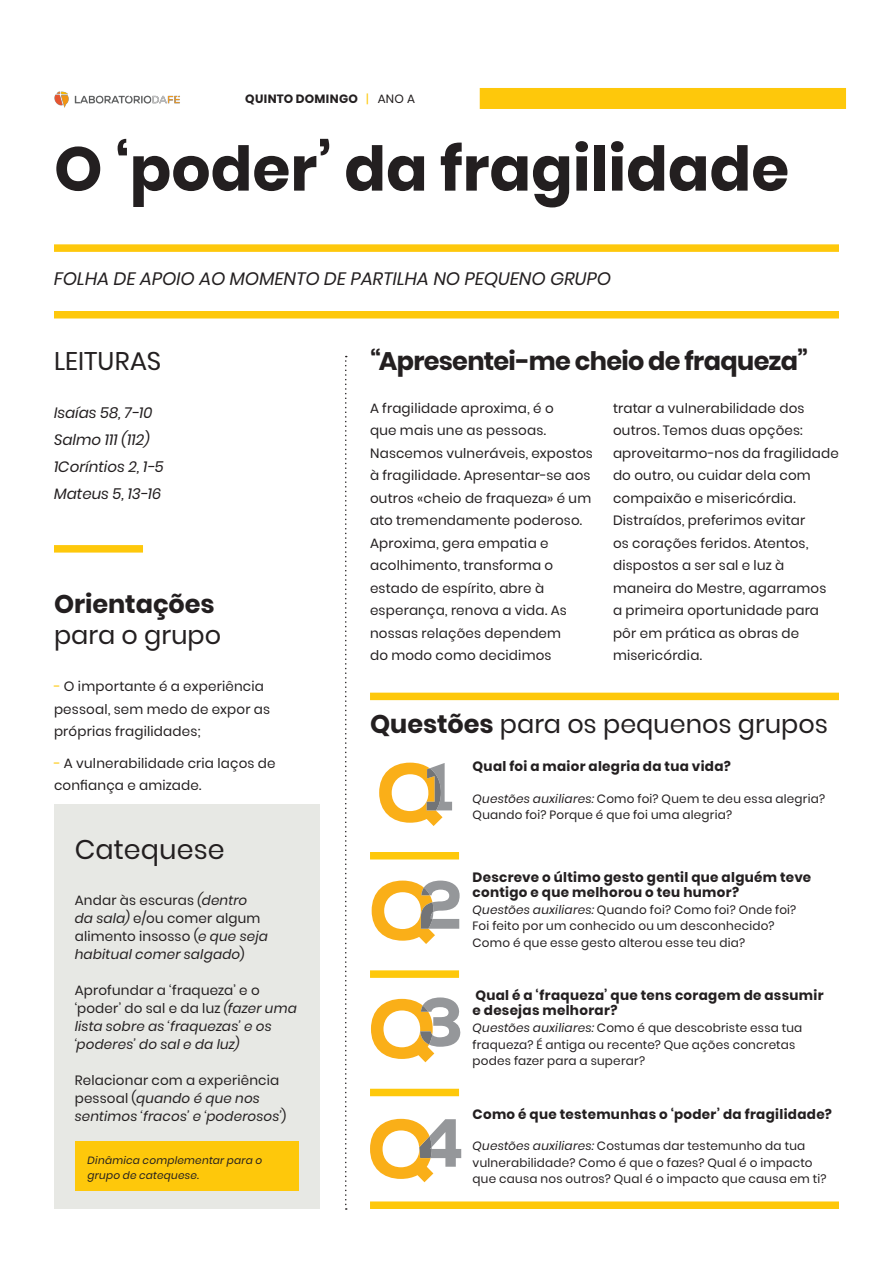
<style>
.page{position:relative;width:893px;height:1263px;background:#fff}
.page>*{position:absolute;margin:0;border:0;box-sizing:border-box;transform-origin:0 0}
._41_Header_black_Tit{font:700 61.5px "Poppins";color:#231f20}
._14_Small_Title_blac{font:27px "Poppins";letter-spacing:.01em;color:#231f20}
._25_Slogan_black_Tit{font:25.5px "Poppins";color:#231f20}
._25_Slogan_black_Tit-2{font:700 25.5px "Poppins";letter-spacing:-.025em;color:#231f20}
._25_Slogan_black_Tit-3{font:700 25.5px/30.6px "Poppins";color:#231f20}
._12_Subheader_black{font:italic 18px "Poppins";color:#231f20}
.t1{font:italic 15px "Poppins";color:#231f20}
._8_Content_black_Sou{font:13.5px/22.5px "Poppins";letter-spacing:.015em;color:#231f20}
._14_Small_Title_blac-2{font:700 13.5px/15px "Poppins";letter-spacing:.025em;color:#231f20}
._8_Content_black_Sou-2{font:italic 13.5px/18px "Poppins";letter-spacing:.015em;color:#231f20}
._8_Content_black_Sou-3{font:12px/16.5px "Poppins";letter-spacing:.02em;color:#231f20}
._8_Content_black_Sou-4{font:700 12px "Poppins";letter-spacing:.025em;color:#231f20}
._6_Content_black_Sou{font:italic 10.5px/15px "Poppins";letter-spacing:.025em;color:#231f20}
.s1{font-weight:400;color:#fec80b}
.s2{font-weight:400}
.s3{color:#fec80b}
.s4{font-style:italic}
.s5{font-style:normal}
.s6{font-weight:700}
</style>
<div class="page">
<div style="left:54px;top:805px;width:265px;height:404px;background:#e7e8e4"></div>
<div style="left:75px;top:1141px;width:223px;height:49px;background:#fec80b"></div>
<svg style="left:345px;top:356px;width:2px;height:854px"></svg>
<div style="left:480px;top:88px;width:366px;height:21px;background:#fec80b"></div>
<div style="left:54px;top:244px;width:785px;height:8px;background:#fec80b"></div>
<div style="left:54px;top:311px;width:785px;height:7px;background:#fec80b"></div>
<div style="left:370px;top:693px;width:469px;height:7px;background:#fec80b"></div>
<div style="left:370px;top:852px;width:89px;height:7px;background:#fec80b"></div>
<div style="left:54px;top:545px;width:89px;height:8px;background:#fec80b"></div>
<div style="left:370px;top:970px;width:89px;height:8px;background:#fec80b"></div>
<div style="left:370px;top:1089px;width:89px;height:7px;background:#fec80b"></div>
<div style="left:370px;top:1201px;width:469px;height:8px;background:#fec80b"></div>
<img style="left:54px;top:91px;width:126px;height:17px">
<svg style="left:379px;top:763px;width:73px;height:63px"></svg>
<svg style="left:372px;top:880px;width:88px;height:64px"></svg>
<svg style="left:371px;top:997px;width:89px;height:65px"></svg>
<svg style="left:370px;top:1119px;width:91px;height:63px"></svg>
<p class="_8_Content_black_Sou-4" style="left:245px;top:92px;width:171px">QUINTO DOMINGO <span class="s1">|</span> <span class="s2">ANO A</span></p>
<p class="_41_Header_black_Tit" style="left:54px;top:133px;width:737px">O ‘poder’ da fragilidade</p>
<p class="_12_Subheader_black" style="left:54px;top:268px;width:559px">FOLHA DE APOIO AO MOMENTO DE PARTILHA NO PEQUENO GRUPO</p>
<p class="_25_Slogan_black_Tit" style="left:54px;top:346px;width:109px">LEITURAS</p>
<p class="_25_Slogan_black_Tit-2" style="left:370px;top:346px;width:440px">“Apresentei-me cheio de fraqueza”</p>
<p class="t1" style="left:54px;top:404px;width:100px">Isaías 58, 7-10</p>
<p class="t1" style="left:54px;top:431px;width:98px">Salmo 111 (112)</p>
<p class="t1" style="left:54px;top:458px;width:111px">1Coríntios 2, 1-5</p>
<p class="t1" style="left:54px;top:485px;width:109px">Mateus 5, 13-16</p>
<p class="_25_Slogan_black_Tit-3" style="left:54px;top:589px;width:169px">Orientações <span class="s2">para o grupo</span></p>
<p class="_8_Content_black_Sou" style="left:54px;top:675px;width:218px"><span class="s3">-</span> O importante é a experiência pessoal, sem medo de expor as próprias fragilidades;</p>
<p class="_8_Content_black_Sou" style="left:54px;top:752px;width:223px"><span class="s3">-</span> A vulnerabilidade cria laços de confiança e amizade.</p>
<p class="_14_Small_Title_blac" style="left:75px;top:834px;width:152px">Catequese</p>
<p class="_8_Content_black_Sou" style="left:75px;top:891px;width:195px;line-height:18px">Andar às escuras <span class="s4">(dentro da sala)</span> e/ou comer algum alimento insosso (<span class="s4">e que seja habitual comer salgado</span>)</p>
<p class="_8_Content_black_Sou-2" style="left:75px;top:981px;width:224px"><span class="s5">Aprofundar a ‘fraqueza’ e o ‘poder’ do sal e da luz</span> (fazer uma lista sobre as ‘fraquezas’ e os ‘poderes’ do sal e da luz)</p>
<p class="_8_Content_black_Sou-2" style="left:75px;top:1071px;width:213px"><span class="s5">Relacionar com a experiência pessoal (</span>quando é que nos sentimos ‘fracos’ e ‘poderosos’<span class="s5">)</span></p>
<p class="_6_Content_black_Sou" style="left:87px;top:1152px;width:176px">Dinâmica complementar para o grupo de catequese.</p>
<p class="_8_Content_black_Sou" style="left:370px;top:397px;width:224px">A fragilidade aproxima, é o<br>que mais une as pessoas.<br>Nascemos vulneráveis, expostos à fragilidade. Apresentar-se aos outros «cheio de fraqueza» é um ato tremendamente poderoso.<br>Aproxima, gera empatia e acolhimento, transforma o estado de espírito, abre à esperança, renova a vida. As nossas relações dependem<br>do modo como decidimos</p>
<p class="_8_Content_black_Sou" style="left:613px;top:397px;width:227px">tratar a vulnerabilidade dos outros. Temos duas opções: aproveitarmo-nos da fragilidade do outro, ou cuidar dela com compaixão e misericórdia.<br>Distraídos, preferimos evitar<br>os corações feridos. Atentos, dispostos a ser sal e luz à maneira do Mestre, agarramos<br>a primeira oportunidade para pôr em prática as obras de misericórdia.</p>
<p class="_25_Slogan_black_Tit" style="left:370px;top:710px;width:459px"><span class="s6">Questões</span> para os pequenos grupos</p>
<p class="_14_Small_Title_blac-2" style="left:472px;top:759px;width:260px">Qual foi a maior alegria da tua vida?</p>
<p class="_8_Content_black_Sou-3" style="left:472px;top:790px;width:354px"><span class="s4">Questões auxiliares:</span> Como foi? Quem te deu essa alegria?<br>Quando foi? Porque é que foi uma alegria?</p>
<p class="_14_Small_Title_blac-2" style="left:472px;top:870px;width:340px">Descreve o último gesto gentil que alguém teve contigo e que melhorou o teu humor?</p>
<p class="_8_Content_black_Sou-3" style="left:472px;top:901px;width:325px"><span class="s4">Questões auxiliares:</span> Quando foi? Como foi? Onde foi?<br>Foi feito por um conhecido ou um desconhecido?<br>Como é que esse gesto alterou esse teu dia?</p>
<p class="_14_Small_Title_blac-2" style="left:472px;top:988px;width:352px">Qual é a ‘fraqueza’ que tens coragem de assumir e desejas melhorar?</p>
<p class="_8_Content_black_Sou-3" style="left:472px;top:1020px;width:331px"><span class="s4">Questões auxiliares:</span> Como é que descobriste essa tua fraqueza? É antiga ou recente? Que ações concretas podes fazer para a superar?</p>
<p class="_14_Small_Title_blac-2" style="left:472px;top:1107px;width:361px">Como é que testemunhas o ‘poder’ da fragilidade?</p>
<p class="_8_Content_black_Sou-3" style="left:472px;top:1138px;width:355px"><span class="s4">Questões auxiliares:</span> Costumas dar testemunho da tua vulnerabilidade? Como é que o fazes? Qual é o impacto que causa nos outros? Qual é o impacto que causa em ti?</p>
</div>
